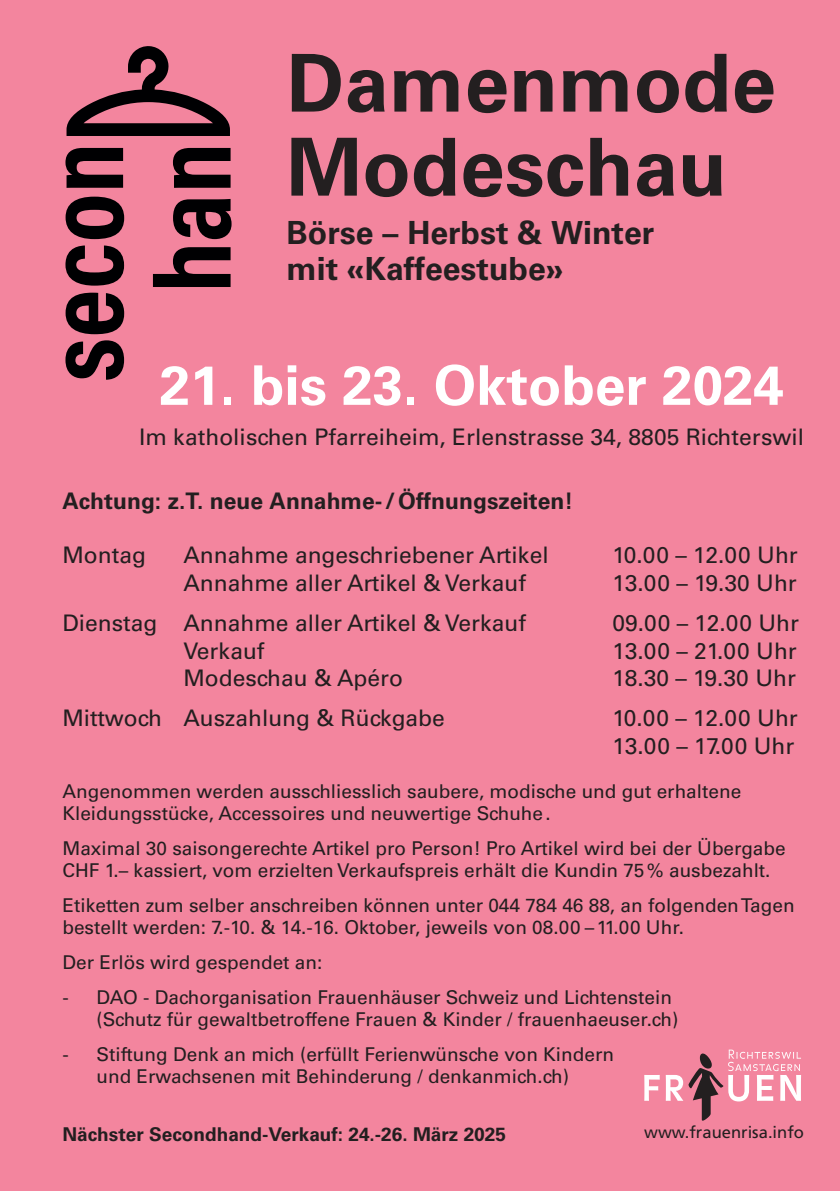
<style>
.page{position:relative;width:840px;height:1191px;background:#fff}
.page>*{position:absolute;margin:0;border:0;box-sizing:border-box;transform-origin:0 0}
.t1{font:700 80px/84px "Univers";color:#231f20}
.t2{font:700 54.8px "Univers";color:#fff}
.t3{font:700 32px/36.4px "Univers";color:#231f20}
.t4{font:22.8px/27.4px "Univers";color:#231f20}
.t5{font:700 22.8px "Univers";color:#231f20}
.t6{font:19px/22px "Univers";color:#231f20}
.t7{font:700 19px "Univers";color:#231f20}
.t8{font:16.6px "Frutiger";color:#231f20}
</style>
<div class="page">
<div style="left:0;top:0;width:839px;height:1191px;background:#f3859e"></div>
<svg style="left:66px;top:46px;width:164px;height:90px"></svg>
<svg style="left:65px;top:340px;width:59px;height:40px"></svg>
<svg style="left:66px;top:293px;width:58px;height:41px"></svg>
<svg style="left:65px;top:245px;width:59px;height:41px"></svg>
<svg style="left:66px;top:197px;width:58px;height:42px"></svg>
<svg style="left:65px;top:148px;width:58px;height:40px"></svg>
<svg style="left:153px;top:247px;width:77px;height:40px"></svg>
<svg style="left:173px;top:199px;width:58px;height:40px"></svg>
<svg style="left:173px;top:148px;width:57px;height:40px"></svg>
<svg style="left:644px;top:1075px;width:15px;height:25px"></svg>
<svg style="left:665px;top:1049px;width:135px;height:71px"></svg>
<h1 class="t1" style="left:286px;top:42px;width:490px">Damenmode<br>Modeschau</h1>
<h3 class="t3" style="left:286px;top:214px;width:369px">Börse – Herbst &amp; Winter mit «Kaffeestube»</h3>
<h2 class="t2" style="left:159px;top:353px;width:625px">21. bis 23. Oktober 2024</h2>
<p class="t4" style="left:139px;top:423px;width:666px">Im katholischen Pfarreiheim, Erlenstrasse 34, 8805 Richterswil</p>
<p class="t5" style="left:62px;top:487px;width:512px">Achtung: z.T. neue Annahme- /Öffnungszeiten!</p>
<p class="t4" style="left:62px;top:542px;width:85px">Montag</p>
<p class="t4" style="left:183px;top:542px;width:367px">Annahme angeschriebener Artikel</p>
<p class="t4" style="left:612px;top:542px;width:187px">10.00 – 12.00 Uhr</p>
<p class="t4" style="left:183px;top:569px;width:344px">Annahme aller Artikel &amp; Verkauf</p>
<p class="t4" style="left:612px;top:569px;width:186px">13.00 – 19.30 Uhr</p>
<p class="t4" style="left:62px;top:609px;width:465px">Dienstag Annahme aller Artikel &amp; Verkauf</p>
<p class="t4" style="left:612px;top:609px;width:188px">09.00 – 12.00 Uhr</p>
<p class="t4" style="left:183px;top:637px;width:83px">Verkauf</p>
<p class="t4" style="left:612px;top:637px;width:186px">13.00 – 21.00 Uhr</p>
<p class="t4" style="left:183px;top:664px;width:221px">Modeschau &amp; Apéro</p>
<p class="t4" style="left:612px;top:664px;width:185px">18.30 – 19.30 Uhr</p>
<p class="t4" style="left:62px;top:704px;width:383px">Mittwoch Auszahlung &amp; Rückgabe</p>
<p class="t4" style="left:612px;top:704px;width:187px">10.00 – 12.00 Uhr<br>13.00 – 17.00 Uhr</p>
<p class="t6" style="left:62px;top:780px;width:680px">Angenommen werden ausschliesslich saubere, modische und gut erhaltene<br>Kleidungsstücke, Accessoires und neuwertige Schuhe.</p>
<p class="t6" style="left:62px;top:837px;width:724px">Maximal 30 saisongerechte Artikel pro Person! Pro Artikel wird bei der Übergabe<br>CHF 1.– kassiert, vom erzielten Verkaufspreis erhält die Kundin 75% ausbezahlt.</p>
<p class="t6" style="left:62px;top:894px;width:733px">Etiketten zum selber anschreiben können unter 044 784 46 88, an folgenden Tagen bestellt werden: 7.-10. &amp; 14.-16. Oktober, jeweils von 08.00 –11.00 Uhr.</p>
<p class="t6" style="left:62px;top:951px;width:261px">Der Erlös wird gespendet an:</p>
<p class="t6" style="left:96px;top:986px;width:583px;text-indent:-34px">- DAO - Dachorganisation Frauenhäuser Schweiz und Lichtenstein (Schutz für gewaltbetroffene Frauen &amp; Kinder / frauenhaeuser.ch)</p>
<p class="t6" style="left:62px;top:1043px;width:553px;text-align:center">- Stiftung Denk an mich (erfüllt Ferienwünsche von Kindern und Erwachsenen mit Behinderung / denkanmich.ch)</p>
<p class="t7" style="left:62px;top:1123px;width:445px">Nächster Secondhand-Verkauf: 24.-26. März 2025</p>
<p class="t8" style="left:644px;top:1122px;width:161px">www.frauenrisa.info</p>
</div>
